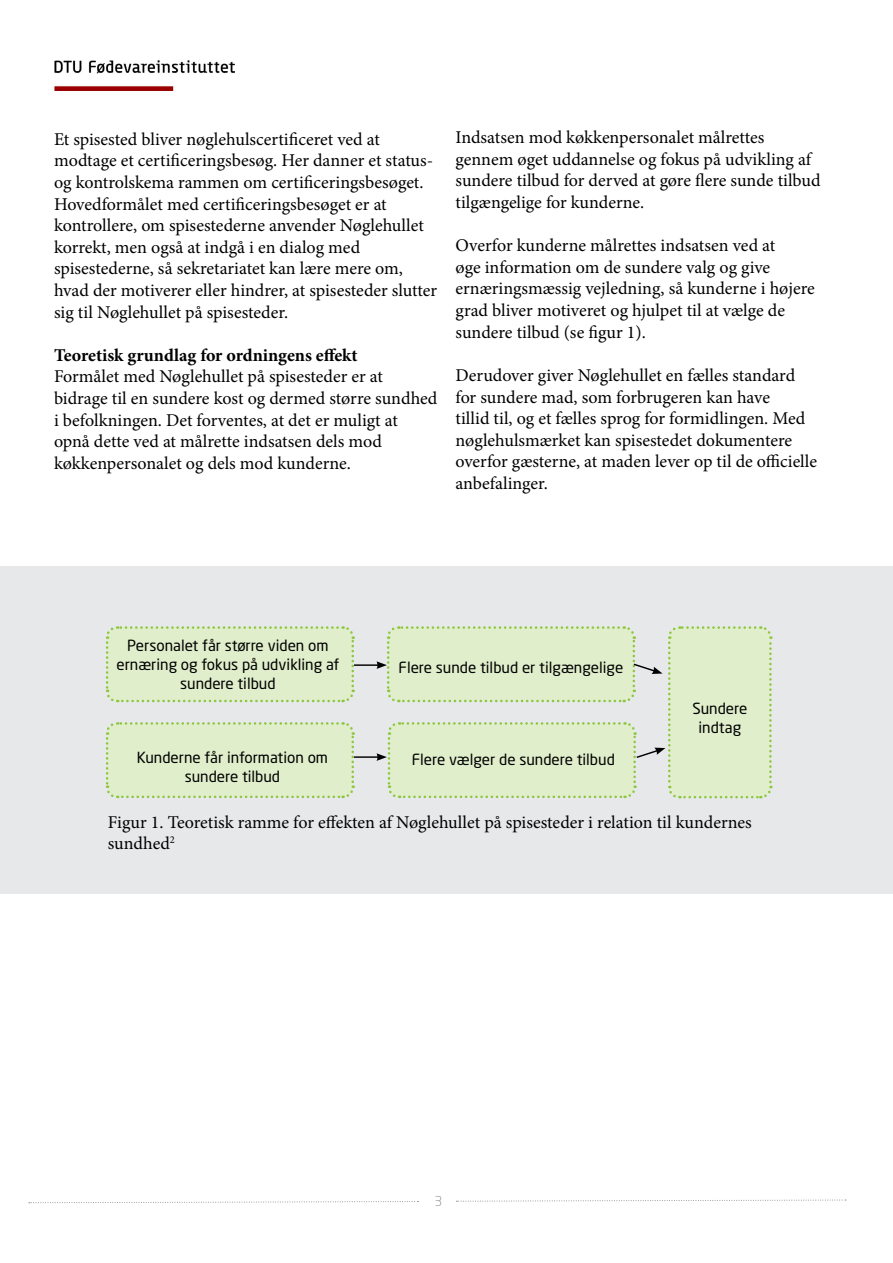
<style>
.page{position:relative;width:893px;height:1263px;background:#fff}
.page>*{position:absolute;margin:0;border:0;box-sizing:border-box;transform-origin:0 0}
.t1{font:18px/21.6px "Minion Pro";color:#000}
.t2{font:700 18px "Minion Pro";color:#000}
.t3{font:15.15px/19px "Neo Sans Std";color:#000;text-align:center}
.t4{font:300 13.5px "Neo Sans Std";color:#888a8d}
</style>
<div class="page">
<svg style="left:29px;top:1201px;width:389px;height:2px"></svg>
<svg style="left:456px;top:1199px;width:390px;height:3px"></svg>
<img style="left:54px;top:61px;width:180px;height:30px">
<div style="left:0;top:566px;width:893px;height:327px;background:#e7e8e9"></div>
<svg style="left:105px;top:626px;width:250px;height:77px;background:#ddecc8"></svg>
<svg style="left:105px;top:722px;width:250px;height:77px;background:#ddecc8"></svg>
<hr style="left:354px;top:664px;width:25px;height:2px;background:#000">
<hr style="left:354px;top:756px;width:25px;height:2px;background:#000">
<svg style="left:376px;top:626px;width:397px;height:173px"></svg>
<p class="t1" style="left:54px;top:128px;width:385px">Et spisested bliver nøglehulscertificeret ved at modtage et certificeringsbesøg. Her danner et status&shy;og kontrolskema rammen om certificeringsbesøget.<br>Hovedformålet med certificeringsbesøget er at kontrollere, om spisestederne anvender Nøglehullet korrekt, men også at indgå i en dialog med spisestederne, så sekretariatet kan lære mere om, hvad der motiverer eller hindrer, at spisesteder slutter sig til Nøglehullet på spisesteder.</p>
<p class="t2" style="left:54px;top:342px;width:305px">Teoretisk grundlag for ordningens effekt</p>
<p class="t1" style="left:54px;top:366px;width:385px">Formålet med Nøglehullet på spisesteder er at bidrage til en sundere kost og dermed større sundhed i befolkningen. Det forventes, at det er muligt at opnå dette ved at målrette indsatsen dels mod køkkenpersonalet og dels mod kunderne.</p>
<p class="t1" style="left:455px;top:127px;width:367px">Indsatsen mod køkkenpersonalet målrettes gennem øget uddannelse og fokus på udvikling af sundere tilbud for derved at gøre flere sunde tilbud tilgængelige for kunderne.</p>
<p class="t1" style="left:455px;top:235px;width:361px">Overfor kunderne målrettes indsatsen ved at<br>øge information om de sundere valg og give ernæringsmæssig vejledning, så kunderne i højere grad bliver motiveret og hjulpet til at vælge de sundere tilbud (se figur 1).</p>
<p class="t1" style="left:455px;top:364px;width:363px">Derudover giver Nøglehullet en fælles standard for sundere mad, som forbrugeren kan have<br>tillid til, og et fælles sprog for formidlingen. Med nøglehulsmærket kan spisestedet dokumentere overfor gæsterne, at maden lever op til de officielle anbefalinger.</p>
<p class="t3" style="left:116px;top:635px;width:224px">Personalet får større viden om ernæring og fokus på udvikling af sundere tilbud</p>
<p class="t3" style="left:399px;top:658px;width:226px">Flere sunde tilbud er tilgængelige</p>
<p class="t3" style="left:137px;top:748px;width:193px">Kunderne får information om sundere tilbud</p>
<p class="t3" style="left:412px;top:749px;width:204px">Flere vælger de sundere tilbud</p>
<p class="t3" style="left:692px;top:698px;width:56px">Sundere indtag</p>
<p class="t1" style="left:108px;top:811px;width:646px">Figur 1. Teoretisk ramme for effekten af Nøglehullet på spisesteder i relation til kundernes sundhed<sup>2</sup></p>
<p class="t4" style="left:435px;top:1193px;width:9px">3</p>
</div>
